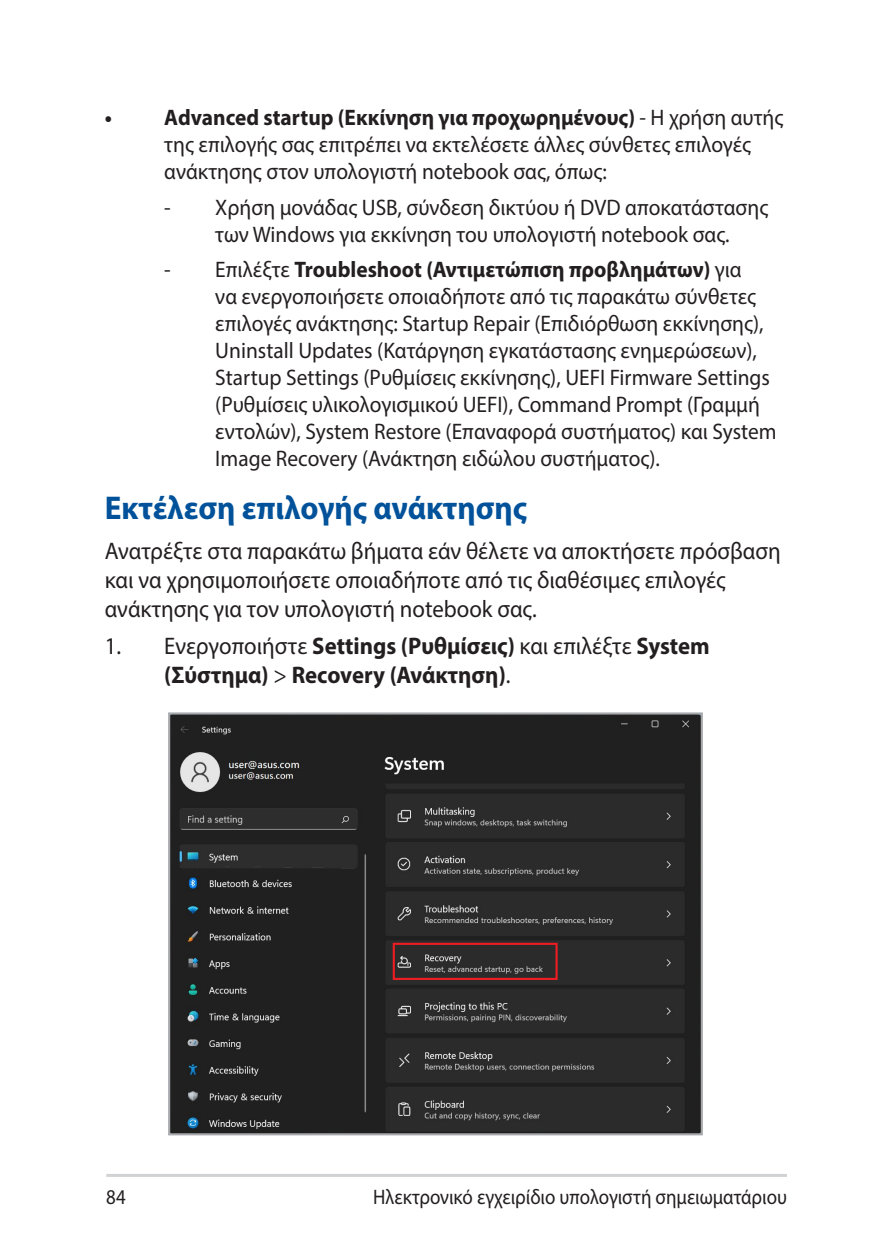
<style>
.page{position:relative;width:893px;height:1259px;background:#fff}
.page>*{position:absolute;margin:0;border:0;box-sizing:border-box;transform-origin:0 0}
.t1{font:700 33px "Myriad Pro";color:#01529a;scale:.95 1}
.t2{font:24px/28.8px "Myriad Pro";color:#231f20;scale:.95 1}
.t3{font:700 24px/28.8px "Myriad Pro";color:#231f20;scale:.95 1}
.t4{font:22.5px/27px "Myriad Pro";color:#231f20;scale:.95 1}
.t5{font:21px "Myriad Pro";color:#231f20;scale:.9 1}
.s1{font-weight:700}
.s2{font-weight:400}
</style>
<div class="page">
<hr style="left:106px;top:1174px;width:681px;height:3px;background:#d1d2d4">
<img style="left:171px;top:715px;width:529px;height:417px">
<div style="left:168px;top:712px;width:535px;height:423px;border:2px solid #a8a9ad"></div>
<div style="left:393px;top:942px;width:165px;height:38px;border:2px solid #ee1d23"></div>
<p class="t4" style="left:164px;top:104px;width:653px;text-indent:-60px"><span class="s1">• Advanced startup (Εκκίνηση για προχωρημένους)</span> - Η χρήση αυτής της επιλογής σας επιτρέπει να εκτελέσετε άλλες σύνθετες επιλογές ανάκτησης στον υπολογιστή notebook σας, όπως:</p>
<p class="t4" style="left:164px;top:193px;width:637px;text-align:center">- Χρήση μονάδας USB, σύνδεση δικτύου ή DVD αποκατάστασης των Windows για εκκίνηση του υπολογιστή notebook σας.</p>
<p class="t4" style="left:215px;top:256px;width:592px;text-indent:-51px">- Επιλέξτε <span class="s1">Troubleshoot (Αντιμετώπιση προβλημάτων)</span> για<br>να ενεργοποιήσετε οποιαδήποτε από τις παρακάτω σύνθετες επιλογές ανάκτησης: Startup Repair (Επιδιόρθωση εκκίνησης), Uninstall Updates (Κατάργηση εγκατάστασης ενημερώσεων), Startup Settings (Ρυθμίσεις εκκίνησης), UEFI Firmware Settings (Ρυθμίσεις υλικολογισμικού UEFI), Command Prompt (Γραμμή εντολών), System Restore (Επαναφορά συστήματος) και System Image Recovery (Ανάκτηση ειδώλου συστήματος).</p>
<h1 class="t1" style="left:105px;top:486px;width:446px">Εκτέλεση επιλογής ανάκτησης</h1>
<p class="t2" style="left:105px;top:536px;width:713px">Ανατρέξτε στα παρακάτω βήματα εάν θέλετε να αποκτήσετε πρόσβαση και να χρησιμοποιήσετε οποιαδήποτε από τις διαθέσιμες επιλογές ανάκτησης για τον υπολογιστή notebook σας.</p>
<p class="t3" style="left:164px;top:631px;width:576px;text-indent:-60px"><span class="s2">1. Ενεργοποιήστε</span> Settings (Ρυθμίσεις) <span class="s2">και επιλέξτε</span> System (Σύστημα) <span class="s2">&gt;</span> Recovery (Ανάκτηση)<span class="s2">.</span></p>
<p class="t5" style="left:106px;top:1184px;width:23px">84</p>
<p class="t5" style="left:373px;top:1184px;width:461px">Ηλεκτρονικό εγχειρίδιο υπολογιστή σημειωματάριου</p>
</div>
